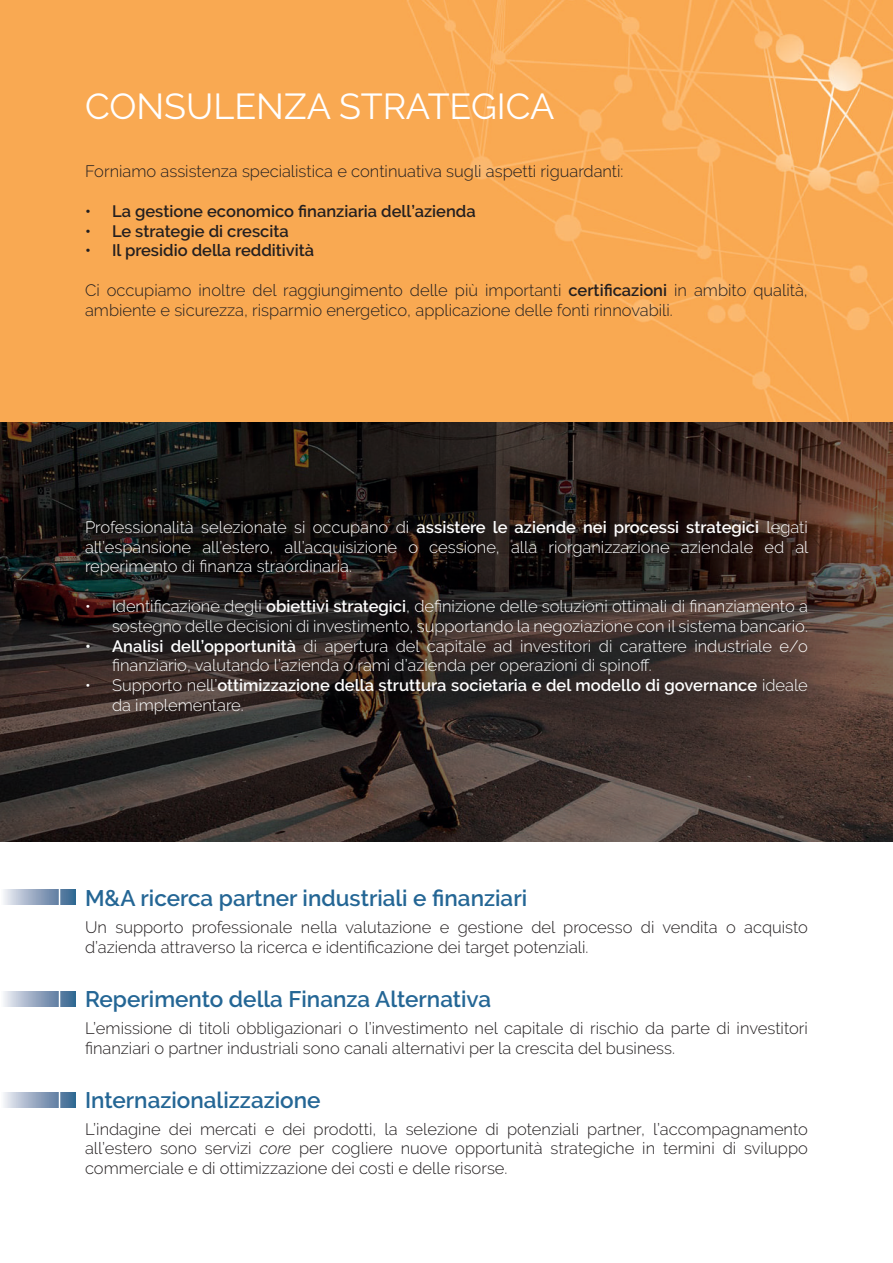
<style>
.page{position:relative;width:893px;height:1263px;background:#fff}
.page>*{position:absolute;margin:0;border:0;box-sizing:border-box;transform-origin:0 0}
.t1{font:36px "Raleway";color:#fff}
.t2{font:600 22.5px "Raleway";color:#246695}
.t3{font:300 16.5px/19.8px "Raleway";color:#231f20}
.t4{font:300 16.5px/19.8px "Raleway";color:#fff;text-align:justify}
.t5{font:600 16.5px/19.8px "Raleway";color:#fff}
.t6{font:600 16.5px "Raleway";color:#231f20}
.s1{font-weight:600}
.s2{font-weight:300}
.s3{font-style:italic}
</style>
<div class="page">
<img style="left:0;top:0;width:893px;height:421px">
<svg style="left:0;top:421px;width:893px;height:421px;background:#382c27"></svg>
<svg style="left:71px;top:506px;width:751px;height:221px;background:#2b2220"></svg>
<svg style="left:3px;top:890px;width:72px;height:15px"></svg>
<svg style="left:3px;top:992px;width:72px;height:15px"></svg>
<svg style="left:3px;top:1093px;width:72px;height:15px"></svg>
<hr style="left:59px;top:880px;width:1px;height:282px;background:#fff">
<h1 class="t1" style="left:85px;top:85px;width:471px">CONSULENZA STRATEGICA</h1>
<p class="t3" style="left:85px;top:161px;width:540px">Forniamo assistenza specialistica e continuativa sugli aspetti riguardanti:</p>
<p class="t6" style="left:85px;top:201px;width:392px">• La gestione economico finanziaria dell’azienda</p>
<p class="t6" style="left:85px;top:221px;width:205px">• Le strategie di crescita</p>
<p class="t6" style="left:85px;top:241px;width:231px">• Il presidio della redditività</p>
<p class="t3" style="left:85px;top:280px;width:724px">Ci occupiamo inoltre del raggiungimento delle più importanti <span class="s1">certificazioni</span> in ambito qualità, ambiente e sicurezza, risparmio energetico, applicazione delle fonti rinnovabili.</p>
<p class="t4" style="left:85px;top:517px;width:725px">Professionalità selezionate si occupano di <span class="s1">assistere le aziende nei processi strategici</span> legati all’espansione all’estero, all’acquisizione o cessione, alla riorganizzazione aziendale ed al reperimento di finanza straordinaria.</p>
<p class="t4" style="left:85px;top:596px;width:724px;text-align:right">• Identificazione degli <span class="s1">obiettivi strategici</span>, definizione delle soluzioni ottimali di finanziamento a sostegno delle decisioni di investimento, supportando la negoziazione con il sistema bancario.</p>
<p class="t4" style="left:112px;top:636px;width:697px;text-indent:-27px"><span class="s1">• Analisi dell’opportunità</span> di apertura del capitale ad investitori di carattere industriale e/o finanziario, valutando l’azienda o rami d’azienda per operazioni di spinoff.</p>
<p class="t5" style="left:112px;top:675px;width:697px;text-indent:-27px"><span class="s2">• Supporto nell’</span>ottimizzazione della struttura societaria e del modello di governance <span class="s2">ideale da implementare.</span></p>
<h2 class="t2" style="left:85px;top:885px;width:444px">M&amp;A ricerca partner industriali e finanziari</h2>
<p class="t3" style="left:85px;top:917px;width:724px">Un supporto professionale nella valutazione e gestione del processo di vendita o acquisto d’azienda attraverso la ricerca e identificazione dei target potenziali.</p>
<h2 class="t2" style="left:85px;top:986px;width:408px">Reperimento della Finanza Alternativa</h2>
<p class="t3" style="left:85px;top:1018px;width:724px">L’emissione di titoli obbligazionari o l’investimento nel capitale di rischio da parte di investitori finanziari o partner industriali sono canali alternativi per la crescita del business.</p>
<h2 class="t2" style="left:85px;top:1087px;width:237px">Internazionalizzazione</h2>
<p class="t3" style="left:85px;top:1119px;width:724px;text-align:justify">L’indagine dei mercati e dei prodotti, la selezione di potenziali partner, l’accompagnamento all’estero sono servizi <span class="s3">core</span> per cogliere nuove opportunità strategiche in termini di sviluppo commerciale e di ottimizzazione dei costi e delle risorse.</p>
</div>
